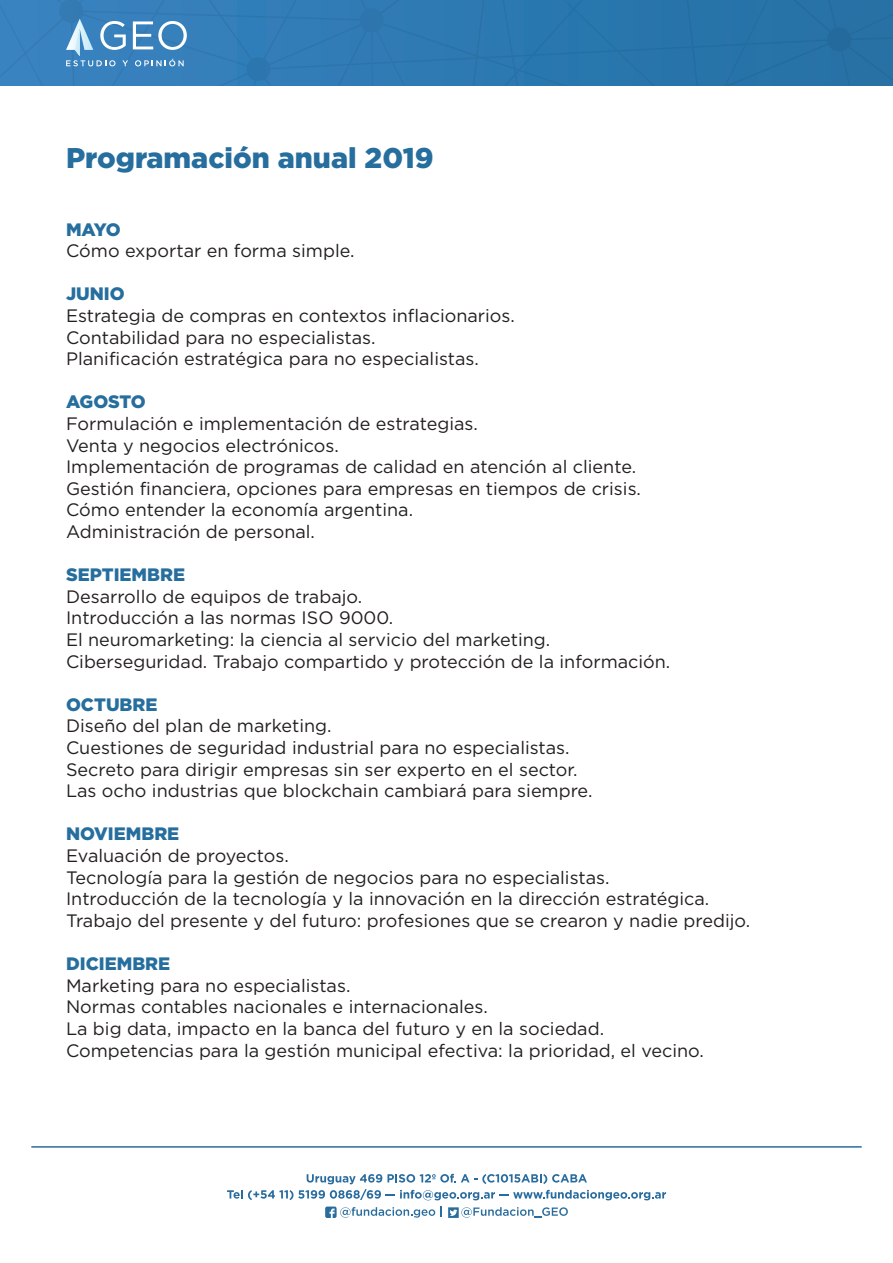
<style>
.page{position:relative;width:893px;height:1263px;background:#fff}
.page>*{position:absolute;margin:0;border:0;box-sizing:border-box;transform-origin:0 0}
.t1{font:900 28.5px "Gotham";color:#266e9e}
.t2{font:18px/21.6px "Gotham";color:#231f20}
.t3{font:900 18px "Gotham";color:#266e9e}
</style>
<div class="page">
<svg style="left:0;top:0;width:893px;height:85px"></svg>
<svg style="left:0;top:0;width:852px;height:82px"></svg>
<svg style="left:227px;top:1174px;width:439px;height:26px"></svg>
<svg style="left:325px;top:1206px;width:110px;height:12px"></svg>
<svg style="left:448px;top:1207px;width:120px;height:11px"></svg>
<hr style="left:31px;top:1146px;width:831px;height:2px;background:#296c9e">
<h1 class="t1" style="left:66px;top:141px;width:369px">Programación anual 2019</h1>
<p class="t3" style="left:66px;top:219px;width:56px">MAYO</p>
<p class="t2" style="left:66px;top:240px;width:290px">Cómo exportar en forma simple.</p>
<p class="t3" style="left:66px;top:284px;width:60px">JUNIO</p>
<p class="t2" style="left:66px;top:305px;width:450px">Estrategia de compras en contextos inflacionarios.<br>Contabilidad para no especialistas.<br>Planificación estratégica para no especialistas.</p>
<p class="t3" style="left:66px;top:392px;width:81px">AGOSTO</p>
<p class="t2" style="left:66px;top:413px;width:576px">Formulación e implementación de estrategias.<br>Venta y negocios electrónicos.<br>Implementación de programas de calidad en atención al cliente.<br>Gestión financiera, opciones para empresas en tiempos de crisis.<br>Cómo entender la economía argentina.<br>Administración de personal.</p>
<p class="t3" style="left:66px;top:564px;width:121px">SEPTIEMBRE</p>
<p class="t2" style="left:66px;top:585px;width:606px">Desarrollo de equipos de trabajo.<br>Introducción a las normas ISO 9000.<br>El neuromarketing: la ciencia al servicio del marketing.<br>Ciberseguridad. Trabajo compartido y protección de la información.</p>
<p class="t3" style="left:66px;top:694px;width:93px">OCTUBRE</p>
<p class="t2" style="left:66px;top:715px;width:528px">Diseño del plan de marketing.<br>Cuestiones de seguridad industrial para no especialistas.<br>Secreto para dirigir empresas sin ser experto en el sector.<br>Las ocho industrias que blockchain cambiará para siempre.</p>
<p class="t3" style="left:66px;top:824px;width:115px">NOVIEMBRE</p>
<p class="t2" style="left:66px;top:845px;width:686px">Evaluación de proyectos.<br>Tecnología para la gestión de negocios para no especialistas.<br>Introducción de la tecnología y la innovación en la dirección estratégica.<br>Trabajo del presente y del futuro: profesiones que se crearon y nadie predijo.</p>
<p class="t3" style="left:66px;top:953px;width:106px">DICIEMBRE</p>
<p class="t2" style="left:66px;top:974px;width:639px">Marketing para no especialistas.<br>Normas contables nacionales e internacionales.<br>La big data, impacto en la banca del futuro y en la sociedad.<br>Competencias para la gestión municipal efectiva: la prioridad, el vecino.</p>
</div>
